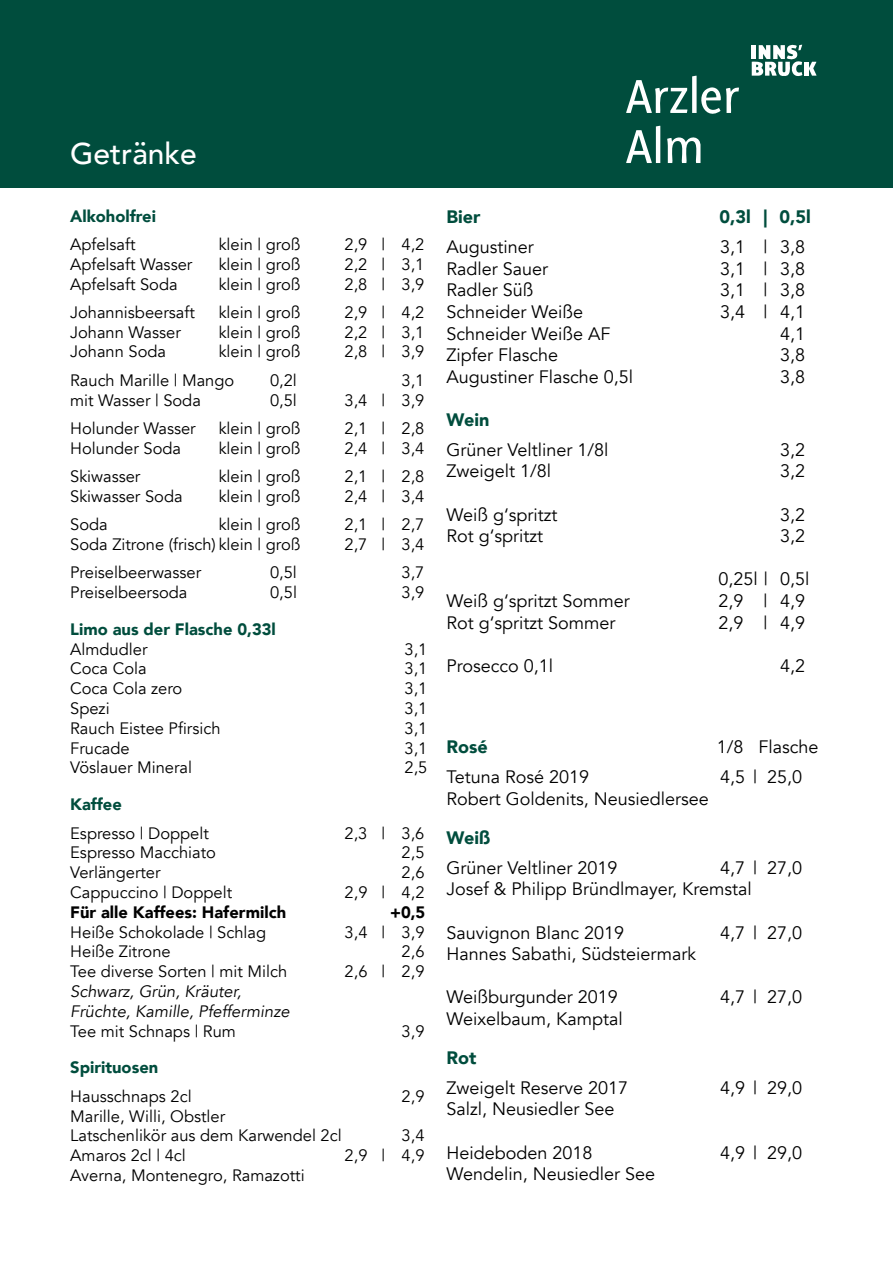
<style>
.page{position:relative;width:893px;height:1263px;background:#fff}
.page>*{position:absolute;margin:0;border:0;box-sizing:border-box;transform-origin:0 0}
.t1{font:500 30px "Avenir";color:#fff}
.t2{font:18px/21.6px "Avenir";color:#000}
.t3{font:900 18px "Avenir";color:#004d3d}
.t4{font:16.5px/19.8px "Avenir";color:#000}
.t5{font:900 16.5px "Avenir";color:#004d3d}
.t6{font:italic 16.5px/19.8px "Avenir";color:#000}
.t7{font:900 16.5px "Avenir";color:#000}
</style>
<div class="page">
<div style="left:0;top:0;width:893px;height:187px;background:#004d3d"></div>
<svg style="left:809px;top:62px;width:7px;height:14px"></svg>
<div style="left:804px;top:62px;width:5px;height:14px;background:#fff"></div>
<svg style="left:752px;top:45px;width:50px;height:31px"></svg>
<svg style="left:626px;top:76px;width:113px;height:87px"></svg>
<h1 class="t1" style="left:70px;top:127px;width:128px">Getränke</h1>
<p class="t5" style="left:70px;top:202px;width:87px">Alkoholfrei</p>
<p class="t4" style="left:70px;top:235px;width:67px">Apfelsaft</p>
<p class="t4" style="left:219px;top:235px;width:83px">klein | groß</p>
<p class="t4" style="left:344px;top:235px;width:81px">2,9 | 4,2</p>
<p class="t4" style="left:70px;top:254px;width:124px">Apfelsaft Wasser</p>
<p class="t4" style="left:219px;top:254px;width:83px">klein | groß</p>
<p class="t4" style="left:344px;top:254px;width:81px">2,2 | 3,1</p>
<p class="t4" style="left:70px;top:274px;width:109px">Apfelsaft Soda</p>
<p class="t4" style="left:219px;top:274px;width:83px">klein | groß</p>
<p class="t4" style="left:344px;top:274px;width:81px">2,8 | 3,9</p>
<p class="t4" style="left:70px;top:303px;width:126px">Johannisbeersaft</p>
<p class="t4" style="left:219px;top:303px;width:83px">klein | groß</p>
<p class="t4" style="left:344px;top:303px;width:81px">2,9 | 4,2</p>
<p class="t4" style="left:70px;top:322px;width:112px">Johann Wasser</p>
<p class="t4" style="left:219px;top:322px;width:83px">klein | groß</p>
<p class="t4" style="left:344px;top:322px;width:81px">2,2 | 3,1</p>
<p class="t4" style="left:70px;top:342px;width:98px">Johann Soda</p>
<p class="t4" style="left:219px;top:342px;width:83px">klein | groß</p>
<p class="t4" style="left:344px;top:342px;width:81px">2,8 | 3,9</p>
<p class="t4" style="left:70px;top:370px;width:166px">Rauch Marille | Mango</p>
<p class="t4" style="left:270px;top:370px;width:28px">0,2l</p>
<p class="t4" style="left:401px;top:370px;width:24px">3,1</p>
<p class="t4" style="left:70px;top:390px;width:132px">mit Wasser | Soda</p>
<p class="t4" style="left:270px;top:390px;width:28px">0,5l</p>
<p class="t4" style="left:345px;top:390px;width:81px">3,4 | 3,9</p>
<p class="t4" style="left:70px;top:419px;width:127px">Holunder Wasser</p>
<p class="t4" style="left:219px;top:419px;width:83px">klein | groß</p>
<p class="t4" style="left:345px;top:419px;width:81px">2,1 | 2,8</p>
<p class="t4" style="left:70px;top:438px;width:112px">Holunder Soda</p>
<p class="t4" style="left:219px;top:438px;width:83px">klein | groß</p>
<p class="t4" style="left:345px;top:438px;width:81px">2,4 | 3,4</p>
<p class="t4" style="left:70px;top:467px;width:72px">Skiwasser</p>
<p class="t4" style="left:219px;top:467px;width:83px">klein | groß</p>
<p class="t4" style="left:345px;top:467px;width:81px">2,1 | 2,8</p>
<p class="t4" style="left:70px;top:486px;width:114px">Skiwasser Soda</p>
<p class="t4" style="left:219px;top:486px;width:83px">klein | groß</p>
<p class="t4" style="left:345px;top:486px;width:81px">2,4 | 3,4</p>
<p class="t4" style="left:70px;top:515px;width:39px">Soda</p>
<p class="t4" style="left:219px;top:515px;width:83px">klein | groß</p>
<p class="t4" style="left:345px;top:515px;width:81px">2,1 | 2,7</p>
<p class="t4" style="left:70px;top:535px;width:232px">Soda Zitrone (frisch) klein | groß</p>
<p class="t4" style="left:345px;top:535px;width:81px">2,7 | 3,4</p>
<p class="t4" style="left:70px;top:563px;width:133px">Preiselbeerwasser</p>
<p class="t4" style="left:270px;top:563px;width:28px">0,5l</p>
<p class="t4" style="left:402px;top:563px;width:24px">3,7</p>
<p class="t4" style="left:70px;top:583px;width:119px">Preiselbeersoda</p>
<p class="t4" style="left:270px;top:583px;width:28px">0,5l</p>
<p class="t4" style="left:402px;top:583px;width:24px">3,9</p>
<p class="t5" style="left:70px;top:615px;width:207px">Limo aus der Flasche 0,33l</p>
<p class="t4" style="left:70px;top:639px;width:79px">Almdudler</p>
<p class="t4" style="left:405px;top:639px;width:24px">3,1</p>
<p class="t4" style="left:70px;top:659px;width:78px">Coca Cola</p>
<p class="t4" style="left:405px;top:659px;width:24px">3,1</p>
<p class="t4" style="left:70px;top:679px;width:114px">Coca Cola zero</p>
<p class="t4" style="left:405px;top:679px;width:24px">3,1</p>
<p class="t4" style="left:70px;top:699px;width:41px">Spezi</p>
<p class="t4" style="left:405px;top:699px;width:24px">3,1</p>
<p class="t4" style="left:70px;top:718px;width:152px">Rauch Eistee Pfirsich</p>
<p class="t4" style="left:405px;top:718px;width:24px">3,1</p>
<p class="t4" style="left:70px;top:738px;width:61px">Frucade</p>
<p class="t4" style="left:405px;top:738px;width:24px">3,1</p>
<p class="t4" style="left:70px;top:758px;width:123px">Vöslauer Mineral</p>
<p class="t4" style="left:405px;top:758px;width:24px">2,5</p>
<p class="t5" style="left:70px;top:790px;width:53px">Kaffee</p>
<p class="t4" style="left:70px;top:823px;width:140px">Espresso | Doppelt</p>
<p class="t4" style="left:345px;top:823px;width:81px">2,3 | 3,6</p>
<p class="t4" style="left:70px;top:843px;width:147px">Espresso Macchiato</p>
<p class="t4" style="left:402px;top:843px;width:24px">2,5</p>
<p class="t4" style="left:70px;top:863px;width:92px">Verlängerter</p>
<p class="t4" style="left:402px;top:863px;width:24px">2,6</p>
<p class="t4" style="left:70px;top:883px;width:163px">Cappuccino | Doppelt</p>
<p class="t4" style="left:345px;top:883px;width:81px">2,9 | 4,2</p>
<p class="t7" style="left:70px;top:898px;width:218px">Für alle Kaffees: Hafermilch</p>
<p class="t7" style="left:390px;top:898px;width:37px">+0,5</p>
<p class="t4" style="left:70px;top:922px;width:197px">Heiße Schokolade | Schlag</p>
<p class="t4" style="left:345px;top:922px;width:81px">3,4 | 3,9</p>
<p class="t4" style="left:70px;top:942px;width:102px">Heiße Zitrone</p>
<p class="t4" style="left:402px;top:942px;width:24px">2,6</p>
<p class="t4" style="left:70px;top:962px;width:218px">Tee diverse Sorten | mit Milch</p>
<p class="t4" style="left:345px;top:962px;width:81px">2,6 | 2,9</p>
<p class="t6" style="left:70px;top:982px;width:221px">Schwarz, Grün, Kräuter,<br>Früchte, Kamille, Pfefferminze</p>
<p class="t4" style="left:70px;top:1021px;width:167px">Tee mit Schnaps | Rum</p>
<p class="t4" style="left:402px;top:1021px;width:24px">3,9</p>
<p class="t5" style="left:70px;top:1053px;width:89px">Spirituosen</p>
<p class="t4" style="left:70px;top:1086px;width:123px">Hausschnaps 2cl</p>
<p class="t4" style="left:402px;top:1086px;width:24px">2,9</p>
<p class="t4" style="left:70px;top:1106px;width:273px">Marille, Willi, Obstler<br>Latschenlikör aus dem Karwendel 2cl</p>
<p class="t4" style="left:402px;top:1126px;width:24px">3,4</p>
<p class="t4" style="left:70px;top:1146px;width:117px">Amaros 2cl | 4cl</p>
<p class="t4" style="left:345px;top:1146px;width:81px">2,9 | 4,9</p>
<p class="t4" style="left:70px;top:1165px;width:236px">Averna, Montenegro, Ramazotti</p>
<p class="t3" style="left:446px;top:201px;width:36px">Bier</p>
<p class="t3" style="left:719px;top:201px;width:93px">0,3l | 0,5l</p>
<p class="t2" style="left:446px;top:237px;width:89px">Augustiner</p>
<p class="t2" style="left:720px;top:237px;width:87px">3,1 | 3,8</p>
<p class="t2" style="left:446px;top:258px;width:103px">Radler Sauer</p>
<p class="t2" style="left:720px;top:258px;width:87px">3,1 | 3,8</p>
<p class="t2" style="left:446px;top:280px;width:89px">Radler Süß</p>
<p class="t2" style="left:720px;top:280px;width:87px">3,1 | 3,8</p>
<p class="t2" style="left:446px;top:301px;width:138px">Schneider Weiße</p>
<p class="t2" style="left:720px;top:301px;width:87px">3,4 | 4,1</p>
<p class="t2" style="left:446px;top:323px;width:166px">Schneider Weiße AF</p>
<p class="t2" style="left:780px;top:323px;width:27px">4,1</p>
<p class="t2" style="left:446px;top:345px;width:113px">Zipfer Flasche</p>
<p class="t2" style="left:780px;top:345px;width:27px">3,8</p>
<p class="t2" style="left:446px;top:366px;width:188px">Augustiner Flasche 0,5l</p>
<p class="t2" style="left:780px;top:366px;width:27px">3,8</p>
<p class="t3" style="left:446px;top:404px;width:45px">Wein</p>
<p class="t2" style="left:446px;top:439px;width:163px">Grüner Veltliner 1/8l</p>
<p class="t2" style="left:780px;top:439px;width:27px">3,2</p>
<p class="t2" style="left:446px;top:461px;width:106px">Zweigelt 1/8l</p>
<p class="t2" style="left:780px;top:461px;width:27px">3,2</p>
<p class="t2" style="left:446px;top:504px;width:112px">Weiß g‘spritzt</p>
<p class="t2" style="left:780px;top:504px;width:27px">3,2</p>
<p class="t2" style="left:446px;top:526px;width:98px">Rot g‘spritzt</p>
<p class="t2" style="left:780px;top:526px;width:27px">3,2</p>
<p class="t2" style="left:718px;top:569px;width:92px">0,25l | 0,5l</p>
<p class="t2" style="left:446px;top:590px;width:185px">Weiß g‘spritzt Sommer</p>
<p class="t2" style="left:718px;top:590px;width:88px">2,9 | 4,9</p>
<p class="t2" style="left:446px;top:612px;width:170px">Rot g‘spritzt Sommer</p>
<p class="t2" style="left:718px;top:612px;width:88px">2,9 | 4,9</p>
<p class="t2" style="left:447px;top:655px;width:108px">Prosecco 0,1l</p>
<p class="t2" style="left:780px;top:655px;width:27px">4,2</p>
<p class="t3" style="left:447px;top:732px;width:43px">Rosé</p>
<p class="t2" style="left:717px;top:737px;width:103px">1/8 Flasche</p>
<p class="t2" style="left:447px;top:767px;width:144px">Tetuna Rosé 2019</p>
<p class="t2" style="left:720px;top:767px;width:84px">4,5 | 25,0</p>
<p class="t2" style="left:447px;top:788px;width:264px">Robert Goldenits, Neusiedlersee</p>
<p class="t3" style="left:447px;top:822px;width:46px">Weiß</p>
<p class="t2" style="left:447px;top:857px;width:172px">Grüner Veltliner 2019</p>
<p class="t2" style="left:447px;top:857px;width:357px;text-indent:273px">4,7 | 27,0<br>Josef &amp; Philipp Bründlmayer, Kremstal</p>
<p class="t2" style="left:447px;top:922px;width:179px">Sauvignon Blanc 2019</p>
<p class="t2" style="left:720px;top:922px;width:84px">4,7 | 27,0</p>
<p class="t2" style="left:447px;top:943px;width:251px">Hannes Sabathi, Südsteiermark</p>
<p class="t2" style="left:447px;top:987px;width:173px">Weißburgunder 2019</p>
<p class="t2" style="left:720px;top:987px;width:84px">4,7 | 27,0</p>
<p class="t2" style="left:447px;top:1008px;width:178px">Weixelbaum, Kamptal</p>
<p class="t3" style="left:447px;top:1042px;width:31px">Rot</p>
<p class="t2" style="left:447px;top:1077px;width:183px">Zweigelt Reserve 2017</p>
<p class="t2" style="left:720px;top:1077px;width:84px">4,9 | 29,0</p>
<p class="t2" style="left:447px;top:1099px;width:170px">Salzl, Neusiedler See</p>
<p class="t2" style="left:447px;top:1142px;width:148px">Heideboden 2018</p>
<p class="t2" style="left:720px;top:1142px;width:84px">4,9 | 29,0</p>
<p class="t2" style="left:447px;top:1163px;width:210px">Wendelin, Neusiedler See</p>
</div>
